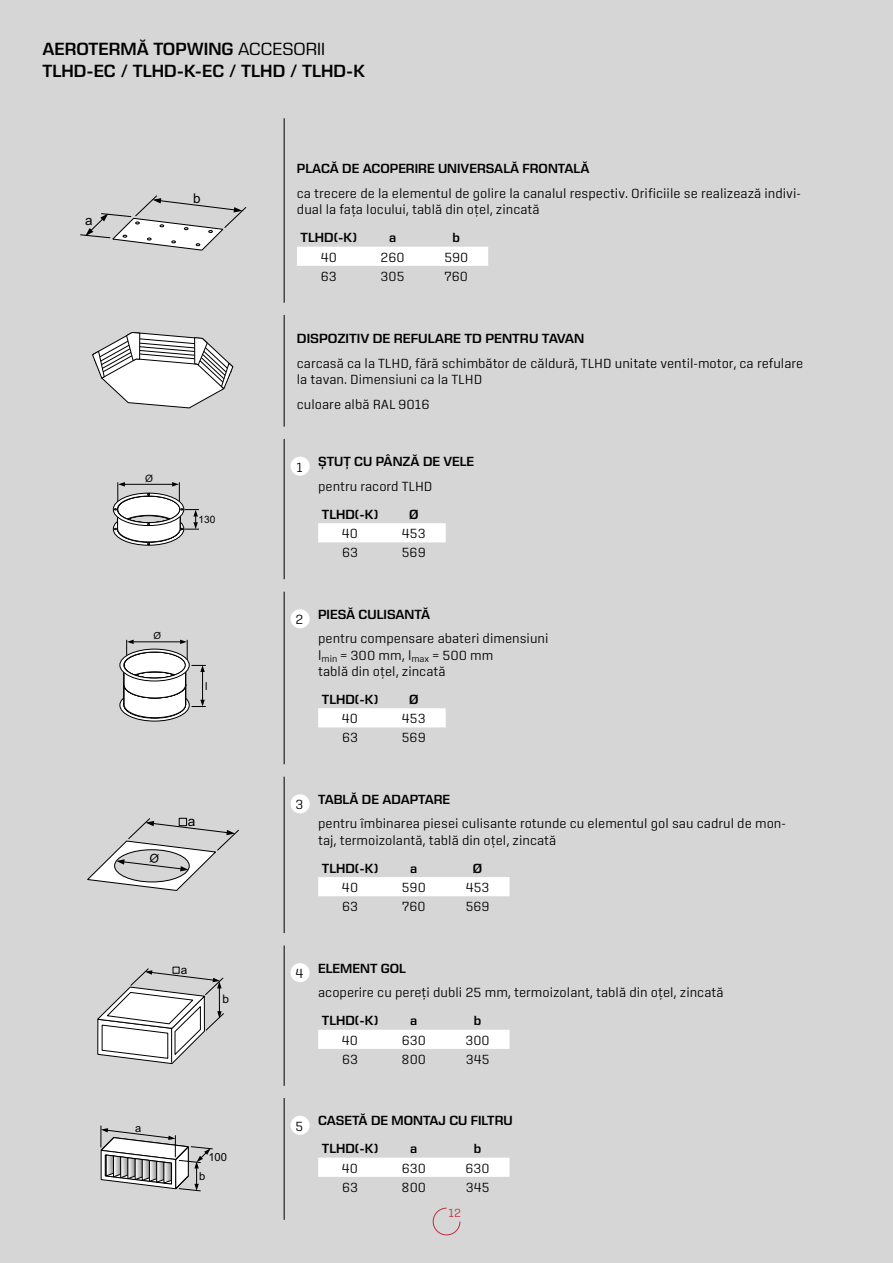
<style>
.page{position:relative;width:893px;height:1263px;background:#d6d6d6}
.page>*{position:absolute;margin:0;border:0;box-sizing:border-box;transform-origin:0 0}
.t1{font:600 18px/21.6px "Eurostile Next LT Pro";color:#000}
.t2{font:13.65px "Arial";color:#000}
.t3{font:300 13.5px/16.2px "Center";color:#000}
.t4{font:600 13.5px/28.2px "Eurostile Next LT Pro";color:#000}
.t5{font:13.5px "Arial";color:#000}
.t6{font:300 12px "Center";color:#c32c3b}
.t7{font:11.85px "Arial";color:#000}
.t8{font:11.25px "Arial";color:#000}
.t9{font:11.1px "Arial";color:#000}
.t10{font:10.95px "Arial";color:#000}
.t11{font:10.2px "Arial";color:#000}
.t12{font:9.75px "Arial";color:#000}
.s1{font-weight:400}
.s2{font-family:"Center";font-weight:300}
</style>
<div class="page">
<svg style="left:432px;top:1207px;width:29px;height:29px"></svg>
<svg style="left:284px;top:118px;width:1px;height:22px"></svg>
<hr style="left:284px;top:140px;width:1px;height:163px;background:#000">
<hr style="left:284px;top:315px;width:1px;height:112px;background:#000">
<hr style="left:284px;top:439px;width:1px;height:140px;background:#000">
<hr style="left:284px;top:591px;width:1px;height:173px;background:#000">
<hr style="left:284px;top:776px;width:1px;height:157px;background:#000">
<hr style="left:284px;top:945px;width:1px;height:141px;background:#000">
<hr style="left:284px;top:1098px;width:1px;height:122px;background:#000">
<svg style="left:80px;top:195px;width:167px;height:56px"></svg>
<div style="left:297px;top:247px;width:191px;height:19px;background:#fff"></div>
<svg style="left:92px;top:332px;width:142px;height:77px"></svg>
<svg style="left:112px;top:482px;width:87px;height:63px"></svg>
<div style="left:291px;top:457px;width:19px;height:19px;background:#fff;border-radius:50%"></div>
<div style="left:318px;top:523px;width:128px;height:19px;background:#fff"></div>
<svg style="left:119px;top:640px;width:87px;height:82px"></svg>
<div style="left:291px;top:609px;width:19px;height:19px;background:#fff;border-radius:50%"></div>
<div style="left:318px;top:708px;width:128px;height:19px;background:#fff"></div>
<div style="left:291px;top:794px;width:19px;height:19px;background:#fff;border-radius:50%"></div>
<div style="left:318px;top:877px;width:191px;height:19px;background:#fff"></div>
<svg style="left:97px;top:967px;width:127px;height:97px"></svg>
<div style="left:173px;top:967px;width:7px;height:7px;border:1px solid #000"></div>
<div style="left:291px;top:963px;width:19px;height:19px;background:#fff;border-radius:50%"></div>
<div style="left:318px;top:1030px;width:191px;height:19px;background:#fff"></div>
<svg style="left:100px;top:1125px;width:113px;height:67px"></svg>
<div style="left:291px;top:1116px;width:19px;height:19px;background:#fff;border-radius:50%"></div>
<div style="left:318px;top:1158px;width:191px;height:19px;background:#fff"></div>
<svg style="left:87px;top:817px;width:152px;height:74px"></svg>
<h1 class="t1" style="left:43px;top:38px;width:324px">AEROTERMĂ TOPWING <span class="s1">ACCESORII<br></span>TLHD-EC / TLHD-K-EC / TLHD / TLHD-K</h1>
<p class="t5" style="left:85px;top:213px;width:9px">a</p>
<p class="t5" style="left:193px;top:190px;width:9px">b</p>
<p class="t11" style="left:145px;top:473px;width:9px">Ø</p>
<p class="t11" style="left:198px;top:513px;width:18px">130</p>
<p class="t12" style="left:153px;top:630px;width:9px">Ø</p>
<p class="t10" style="left:205px;top:680px;width:4px">l</p>
<p class="t2" style="left:188px;top:813px;width:9px">a</p>
<p class="t7" style="left:181px;top:963px;width:8px">a</p>
<p class="t7" style="left:222px;top:991px;width:8px">b</p>
<p class="t9" style="left:135px;top:1121px;width:8px">a</p>
<p class="t8" style="left:208px;top:1151px;width:20px">100</p>
<p class="t9" style="left:199px;top:1169px;width:8px">b</p>
<p class="t4" style="left:297px;top:155px;width:294px">PLACĂ DE ACOPERIRE UNIVERSALĂ FRONTALĂ</p>
<p class="t3" style="left:297px;top:185px;width:506px">ca trecere de la elementul de golire la canalul respectiv. Orificiile se realizează indivi&shy;dual la fața locului, tablă din oțel, zincată</p>
<p class="t4" style="left:301px;top:224px;width:58px">TLHD(-K)</p>
<p class="t4" style="left:389px;top:224px;width:9px">a</p>
<p class="t4" style="left:453px;top:224px;width:9px">b</p>
<p class="t3" style="left:321px;top:249px;width:18px">40</p>
<p class="t3" style="left:380px;top:249px;width:26px">260</p>
<p class="t3" style="left:444px;top:249px;width:25px">590</p>
<p class="t3" style="left:321px;top:268px;width:18px">63</p>
<p class="t3" style="left:381px;top:268px;width:25px">305</p>
<p class="t3" style="left:445px;top:268px;width:25px">760</p>
<p class="t4" style="left:297px;top:325px;width:289px">DISPOZITIV DE REFULARE TD PENTRU TAVAN</p>
<p class="t3" style="left:297px;top:355px;width:508px">carcasă ca la TLHD, fără schimbător de căldură, TLHD unitate ventil-motor, ca refulare la tavan. Dimensiuni ca la TLHD</p>
<p class="t3" style="left:297px;top:396px;width:134px">culoare albă RAL 9016</p>
<p class="t4" style="left:296px;top:447px;width:179px"><span class="s2">1</span> ȘTUȚ CU PÂNZĂ DE VELE</p>
<p class="t3" style="left:318px;top:478px;width:116px">pentru racord TLHD</p>
<p class="t4" style="left:322px;top:500px;width:58px">TLHD(-K)</p>
<p class="t4" style="left:409px;top:500px;width:11px">Ø</p>
<p class="t3" style="left:342px;top:525px;width:18px">40</p>
<p class="t3" style="left:402px;top:525px;width:25px">453</p>
<p class="t3" style="left:342px;top:544px;width:18px">63</p>
<p class="t3" style="left:402px;top:544px;width:25px">569</p>
<p class="t4" style="left:296px;top:600px;width:136px"><span class="s2">2</span> PIESĂ CULISANTĂ</p>
<p class="t3" style="left:318px;top:630px;width:232px">pentru compensare abateri dimensiuni l<sub>min</sub> = 300 mm, l<sub>max</sub> = 500 mm<br>tablă din oțel, zincată</p>
<p class="t4" style="left:322px;top:685px;width:58px">TLHD(-K)</p>
<p class="t4" style="left:409px;top:685px;width:11px">Ø</p>
<p class="t3" style="left:342px;top:710px;width:18px">40</p>
<p class="t3" style="left:402px;top:710px;width:25px">453</p>
<p class="t3" style="left:342px;top:729px;width:18px">63</p>
<p class="t3" style="left:402px;top:729px;width:25px">569</p>
<p class="t4" style="left:296px;top:785px;width:156px"><span class="s2">3</span> TABLĂ DE ADAPTARE</p>
<p class="t3" style="left:318px;top:815px;width:469px">pentru îmbinarea piesei culisante rotunde cu elementul gol sau cadrul de mon&shy;taj, termoizolantă, tablă din oțel, zincată</p>
<p class="t4" style="left:322px;top:854px;width:58px">TLHD(-K)</p>
<p class="t4" style="left:410px;top:854px;width:9px">a</p>
<p class="t4" style="left:473px;top:854px;width:11px">Ø</p>
<p class="t3" style="left:342px;top:879px;width:18px">40</p>
<p class="t3" style="left:402px;top:879px;width:25px">590</p>
<p class="t3" style="left:466px;top:879px;width:25px">453</p>
<p class="t3" style="left:342px;top:898px;width:18px">63</p>
<p class="t3" style="left:402px;top:898px;width:25px">760</p>
<p class="t3" style="left:466px;top:898px;width:25px">569</p>
<p class="t4" style="left:295px;top:954px;width:112px"><span class="s2">4</span> ELEMENT GOL</p>
<p class="t3" style="left:318px;top:984px;width:407px">acoperire cu pereți dubli 25 mm, termoizolant, tablă din oțel, zincată</p>
<p class="t4" style="left:322px;top:1007px;width:58px">TLHD(-K)</p>
<p class="t4" style="left:410px;top:1007px;width:9px">a</p>
<p class="t4" style="left:474px;top:1007px;width:9px">b</p>
<p class="t3" style="left:342px;top:1032px;width:18px">40</p>
<p class="t3" style="left:402px;top:1032px;width:26px">630</p>
<p class="t3" style="left:465px;top:1032px;width:26px">300</p>
<p class="t3" style="left:342px;top:1051px;width:18px">63</p>
<p class="t3" style="left:402px;top:1051px;width:26px">800</p>
<p class="t3" style="left:466px;top:1051px;width:25px">345</p>
<p class="t4" style="left:322px;top:1107px;width:192px;text-indent:-26px"><span class="s2">5</span> CASETĂ DE MONTAJ CU FILTRU<br>TLHD(-K)</p>
<p class="t4" style="left:410px;top:1135px;width:9px">a</p>
<p class="t4" style="left:474px;top:1135px;width:9px">b</p>
<p class="t3" style="left:342px;top:1160px;width:18px">40</p>
<p class="t3" style="left:402px;top:1160px;width:26px">630</p>
<p class="t3" style="left:465px;top:1160px;width:26px">630</p>
<p class="t3" style="left:342px;top:1179px;width:18px">63</p>
<p class="t3" style="left:402px;top:1179px;width:26px">800</p>
<p class="t3" style="left:466px;top:1179px;width:25px">345</p>
<p class="t6" style="left:449px;top:1206px;width:14px">12</p>
</div>
